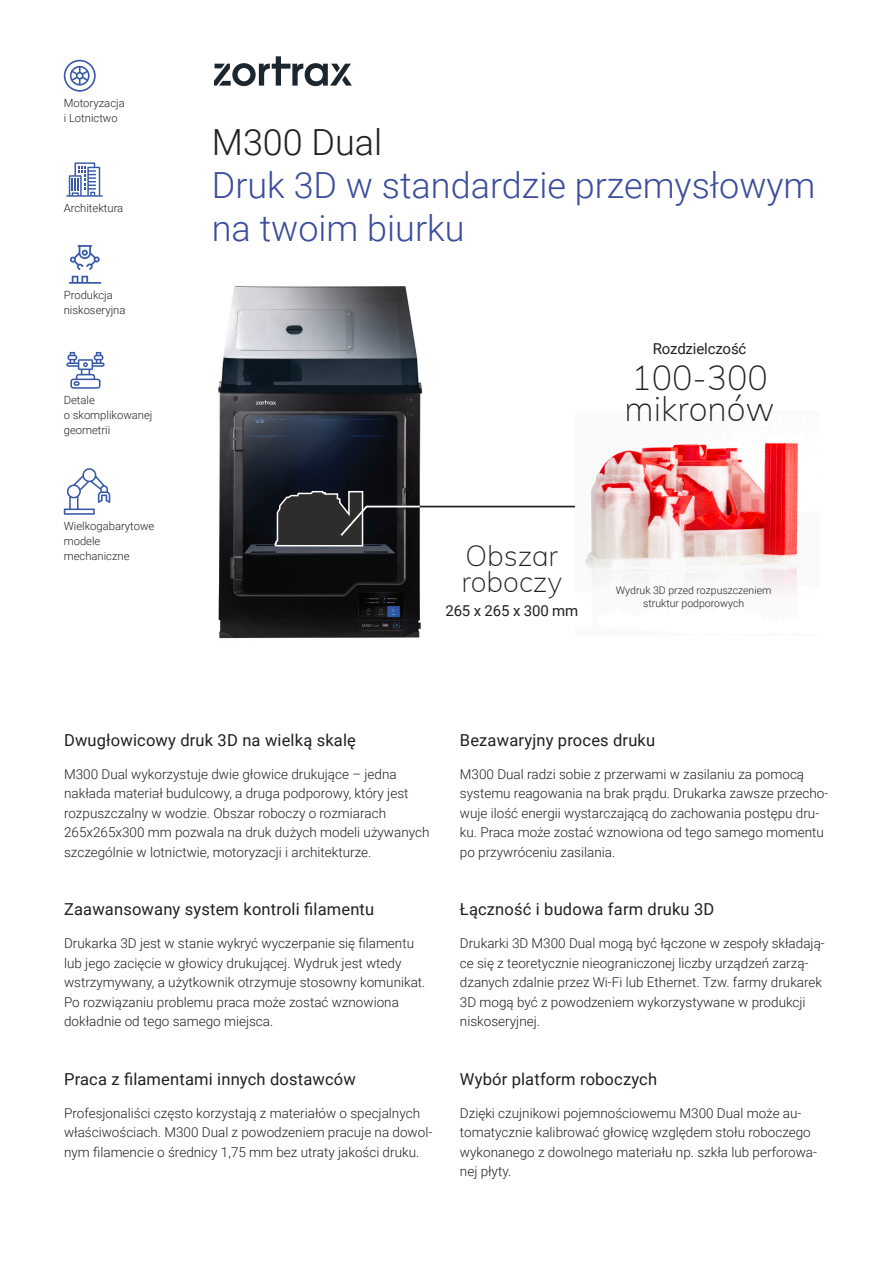
<style>
.page{position:relative;width:893px;height:1263px;background:#fff}
.page>*{position:absolute;margin:0;border:0;box-sizing:border-box;transform-origin:0 0}
.t1{font:300 36px/43.2px "Roboto";color:#3b4d9c}
.t2{font:300 36px "Roboto";color:#231f20}
.t3{font:200 33.9px/30.6px "Muli";color:#231f20}
.t4{font:200 28.5px/25.5px "Muli";color:#231f20}
.t5{font:16.5px "Roboto";letter-spacing:.01em;color:#231f20}
.t6{font:15px "Roboto";letter-spacing:-.01em;color:#231f20}
.t7{font:300 13.5px/19.5px "Roboto";color:#231f20}
.t8{font:300 11.25px/15px "Roboto";color:#231f20}
.t9{font:300 10.5px/12.6px "Roboto";color:#231f20;text-align:center}
</style>
<div class="page">
<img style="left:218px;top:285px;width:205px;height:354px">
<svg style="left:214px;top:56px;width:138px;height:30px"></svg>
<img style="left:585px;top:443px;width:215px;height:149px">
<svg style="left:64px;top:60px;width:32px;height:32px"></svg>
<svg style="left:66px;top:162px;width:37px;height:35px"></svg>
<svg style="left:69px;top:276px;width:32px;height:8px"></svg>
<svg style="left:70px;top:245px;width:30px;height:25px"></svg>
<svg style="left:66px;top:352px;width:39px;height:37px"></svg>
<svg style="left:64px;top:468px;width:46px;height:47px"></svg>
<svg style="left:274px;top:490px;width:334px;height:57px"></svg>
<p class="t8" style="left:64px;top:95px;width:62px">Motoryzacja i Lotnictwo</p>
<p class="t8" style="left:64px;top:200px;width:61px">Architektura</p>
<p class="t8" style="left:64px;top:287px;width:63px">Produkcja niskoseryjna</p>
<p class="t8" style="left:64px;top:392px;width:90px">Detale<br>o skomplikowanej geometrii</p>
<p class="t8" style="left:64px;top:518px;width:92px">Wielkogabarytowe modele mechaniczne</p>
<p class="t2" style="left:212px;top:117px;width:172px">M300 Dual</p>
<p class="t1" style="left:212px;top:162px;width:605px">Druk 3D w standardzie przemysłowym na twoim biurku</p>
<p class="t6" style="left:653px;top:339px;width:95px">Rozdzielczość</p>
<p class="t3" style="left:625px;top:361px;width:151px">100-300 mikronów</p>
<p class="t4" style="left:462px;top:542px;width:102px">Obszar roboczy</p>
<p class="t6" style="left:445px;top:600px;width:135px">265 x 265 x 300 mm</p>
<p class="t9" style="left:616px;top:584px;width:157px">Wydruk 3D przed rozpuszczeniem struktur podporowych</p>
<p class="t5" style="left:64px;top:728px;width:293px">Dwugłowicowy druk 3D na wielką skalę</p>
<p class="t7" style="left:64px;top:764px;width:367px">M300 Dual wykorzystuje dwie głowice drukujące – jedna nakłada materiał budulcowy, a druga podporowy, który jest rozpuszczalny w wodzie. Obszar roboczy o rozmiarach 265x265x300 mm pozwala na druk dużych modeli używanych szczególnie w lotnictwie, motoryzacji i architekturze.</p>
<p class="t5" style="left:64px;top:898px;width:312px">Zaawansowany system kontroli filamentu</p>
<p class="t7" style="left:64px;top:933px;width:363px">Drukarka 3D jest w stanie wykryć wyczerpanie się filamentu lub jego zacięcie w głowicy drukującej. Wydruk jest wtedy wstrzymywany, a użytkownik otrzymuje stosowny komunikat.<br>Po rozwiązaniu problemu praca może zostać wznowiona dokładnie od tego samego miejsca.</p>
<p class="t5" style="left:64px;top:1067px;width:293px">Praca z filamentami innych dostawców</p>
<p class="t7" style="left:64px;top:1103px;width:370px">Profesjonaliści często korzystają z materiałów o specjalnych właściwościach. M300 Dual z powodzeniem pracuje na dowol&shy;nym filamencie o średnicy 1,75 mm bez utraty jakości druku.</p>
<p class="t5" style="left:460px;top:728px;width:197px">Bezawaryjny proces druku</p>
<p class="t7" style="left:460px;top:764px;width:370px">M300 Dual radzi sobie z przerwami w zasilaniu za pomocą systemu reagowania na brak prądu. Drukarka zawsze przecho&shy;wuje ilość energii wystarczającą do zachowania postępu dru&shy;ku. Praca może zostać wznowiona od tego samego momentu po przywróceniu zasilania.</p>
<p class="t5" style="left:460px;top:898px;width:256px">Łączność i budowa farm druku 3D</p>
<p class="t7" style="left:460px;top:933px;width:366px">Drukarki 3D M300 Dual mogą być łączone w zespoły składają&shy;ce się z teoretycznie nieograniczonej liczby urządzeń zarzą&shy;dzanych zdalnie przez Wi-Fi lub Ethernet. Tzw. farmy drukarek 3D mogą być z powodzeniem wykorzystywane w produkcji niskoseryjnej.</p>
<p class="t5" style="left:460px;top:1067px;width:199px">Wybór platform roboczych</p>
<p class="t7" style="left:460px;top:1103px;width:359px">Dzięki czujnikowi pojemnościowemu M300 Dual może au&shy;tomatycznie kalibrować głowicę względem stołu roboczego wykonanego z dowolnego materiału np. szkła lub perforowa&shy;nej płyty.</p>
</div>
